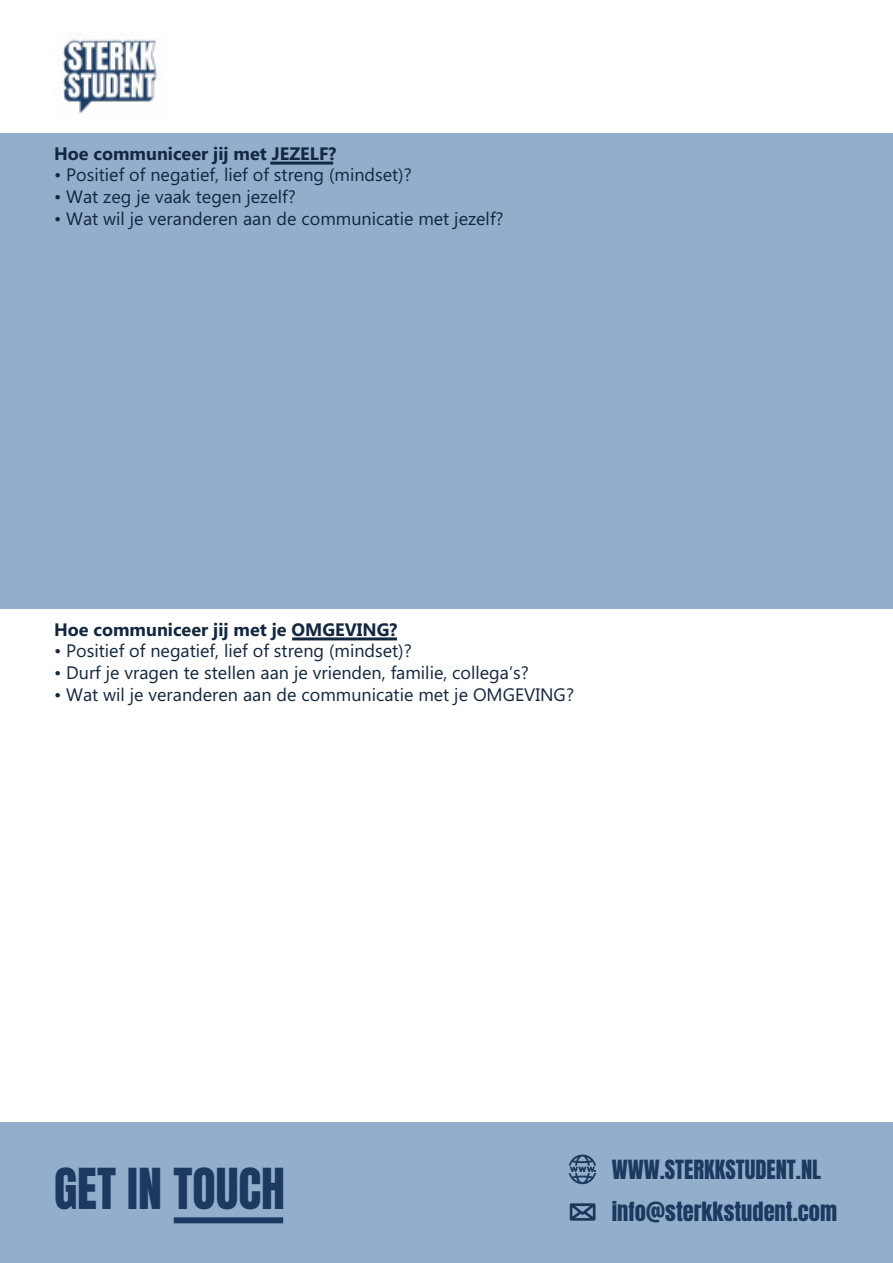
<style>
.page{position:relative;width:893px;height:1263px;background:#fff}
.page>*{position:absolute;margin:0;border:0;box-sizing:border-box;transform-origin:0 0}
.t1{font:48px "Anton";color:#1c395f}
.t2{font:22.5px/41.5px "Anton";color:#1c395f}
.t3{font:18px "Microsoft Phags Pa";color:#122740}
.t4{font:700 18px "Microsoft Phags Pa";color:#122740}
</style>
<div class="page">
<div style="left:0;top:133px;width:893px;height:475px;background:#93aecc"></div>
<img style="left:62px;top:35px;width:98px;height:79px">
<div style="left:0;top:1123px;width:892px;height:140px;background:#93aecc"></div>
<div style="left:174px;top:1217px;width:109px;height:6px;background:#1c3a61"></div>
<svg style="left:569px;top:1203px;width:27px;height:18px"></svg>
<svg style="left:569px;top:1154px;width:27px;height:30px"></svg>
<hr style="left:270px;top:162px;width:63px;height:3px;background:#122740">
<hr style="left:292px;top:637px;width:105px;height:3px;background:#122740">
<p class="t4" style="left:54px;top:141px;width:284px">Hoe communiceer jij met JEZELF?</p>
<p class="t3" style="left:54px;top:163px;width:359px">• Positief of negatief, lief of streng (mindset)?</p>
<p class="t3" style="left:54px;top:184px;width:243px">• Wat zeg je vaak tegen jezelf?</p>
<p class="t3" style="left:54px;top:206px;width:451px">• Wat wil je veranderen aan de communicatie met jezelf?</p>
<p class="t4" style="left:54px;top:616px;width:345px">Hoe communiceer jij met je OMGEVING?</p>
<p class="t3" style="left:54px;top:639px;width:359px">• Positief of negatief, lief of streng (mindset)?</p>
<p class="t3" style="left:54px;top:660px;width:476px">• Durf je vragen te stellen aan je vrienden, familie, collega’s?</p>
<p class="t3" style="left:54px;top:682px;width:522px">• Wat wil je veranderen aan de communicatie met je OMGEVING?</p>
<h1 class="t1" style="left:54px;top:1165px;width:233px">GET IN TOUCH</h1>
<p class="t2" style="left:612px;top:1150px;width:227px">WWW.STERKKSTUDENT.NL info@sterkkstudent.com</p>
</div>
